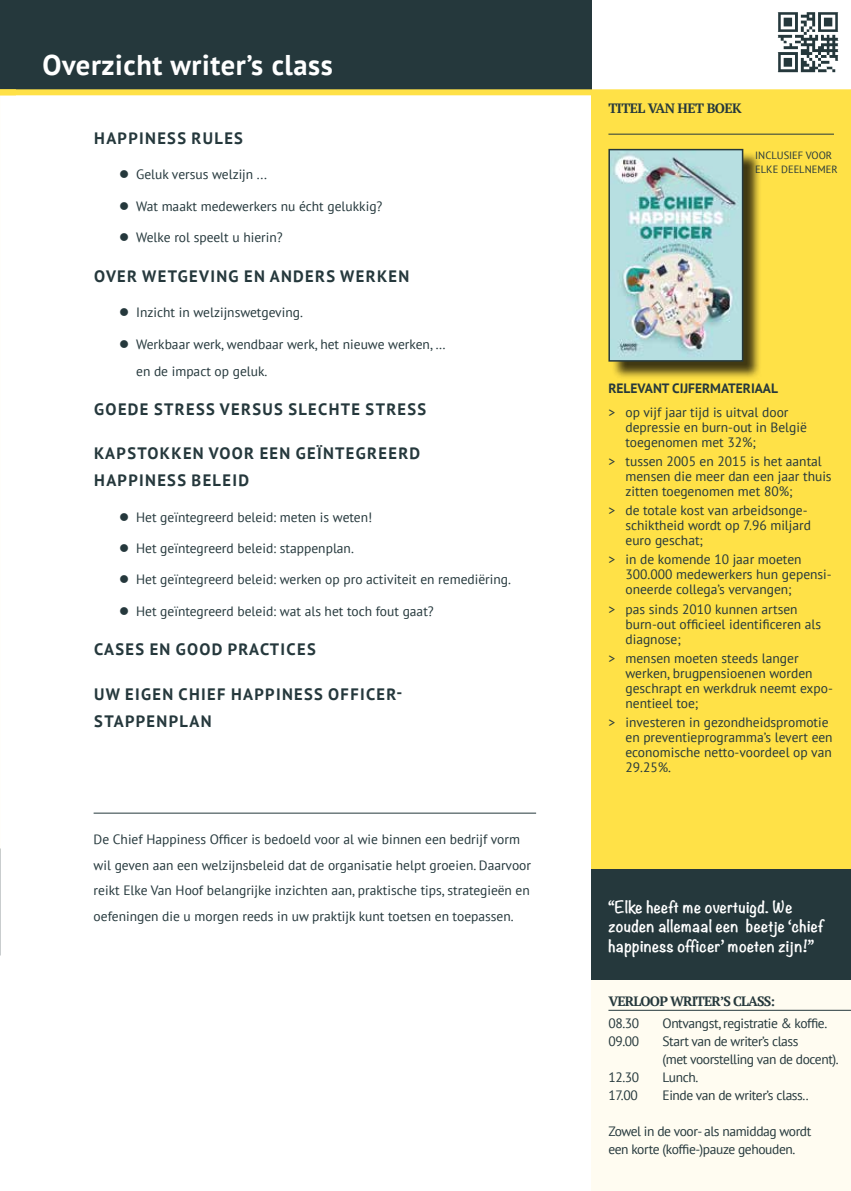
<style>
.page{position:relative;width:851px;height:1191px;background:#fff}
.page>*{position:absolute;margin:0;border:0;box-sizing:border-box;transform-origin:0 0}
.t1{font:700 28.5px "PT Sans";letter-spacing:.02em;color:#fff}
.t2{font:700 16.5px/27px "PT Sans";letter-spacing:.08em;color:#25383c}
.t3{font:700 15px/19.5px "Noteworthy";letter-spacing:.02em;color:#fff}
.t4{font:13.5px/15px "PT Sans";color:#25383c}
.t5{font:13.5px/18px "PT Sans";letter-spacing:-.03em;color:#25383c}
.t6{font:700 13.5px "PT Sans";color:#25383c}
.t7{font:700 13.5px "PT Serif";letter-spacing:-.06em;color:#25383c}
.t8{font:700 13.5px "PT Serif";letter-spacing:-.04em;color:#25383c}
.t9{font:10.5px/13.5px "PT Sans";color:#25383c}
</style>
<div class="page">
<div style="left:591px;top:196px;width:259px;height:995px;background:#fffcf1"></div>
<div style="left:0;top:0;width:591px;height:92px;background:#25383c"></div>
<hr style="left:608px;top:1010px;width:242px;height:1px;background:#25383c">
<div style="left:591px;top:94px;width:259px;height:885px;background:#ffe147"></div>
<hr style="left:608px;top:134px;width:225px;height:1px;background:#25383c">
<div style="left:0;top:89px;width:850px;height:6px;background:#ffe147"></div>
<img style="left:777px;top:12px;width:62px;height:61px">
<div style="left:610px;top:151px;width:151px;height:229px;background:#000;opacity:.75"></div>
<img style="left:611px;top:152px;width:129px;height:207px">
<div style="left:608px;top:149px;width:135px;height:213px;border:2px solid #25383c"></div>
<hr style="left:94px;top:812px;width:442px;height:1px;background:#25383c">
<div style="left:591px;top:868px;width:259px;height:111px;background:#25383c"></div>
<h1 class="t1" style="left:43px;top:46px;width:292px">Overzicht writer’s class</h1>
<p class="t2" style="left:94px;top:124px;width:150px">HAPPINESS RULES</p>
<p class="t4" style="left:136px;top:167px;width:132px">Geluk versus welzijn ...</p>
<p class="t4" style="left:136px;top:198px;width:248px">Wat maakt medewerkers nu écht gelukkig?</p>
<p class="t4" style="left:136px;top:229px;width:148px">Welke rol speelt u hierin?</p>
<p class="t2" style="left:94px;top:262px;width:316px">OVER WETGEVING EN ANDERS WERKEN</p>
<p class="t4" style="left:136px;top:305px;width:168px">Inzicht in welzijnswetgeving.</p>
<p class="t4" style="left:136px;top:330px;width:311px;line-height:27px">Werkbaar werk, wendbaar werk, het nieuwe werken, … en de impact op geluk.</p>
<p class="t2" style="left:94px;top:396px;width:333px">GOEDE STRESS VERSUS SLECHTE STRESS</p>
<p class="t2" style="left:94px;top:440px;width:327px">KAPSTOKKEN VOOR EEN GEÏNTEGREERD<br>HAPPINESS BELEID</p>
<p class="t4" style="left:136px;top:509px;width:238px">Het geïntegreerd beleid: meten is weten!</p>
<p class="t4" style="left:136px;top:540px;width:219px">Het geïntegreerd beleid: stappenplan.</p>
<p class="t4" style="left:136px;top:572px;width:376px">Het geïntegreerd beleid: werken op pro activiteit en remediëring.</p>
<p class="t4" style="left:136px;top:603px;width:299px">Het geïntegreerd beleid: wat als het toch fout gaat?</p>
<p class="t2" style="left:94px;top:636px;width:223px">CASES EN GOOD PRACTICES</p>
<p class="t2" style="left:94px;top:680px;width:309px">UW EIGEN CHIEF HAPPINESS OFFICER-<br>STAPPENPLAN</p>
<p class="t4" style="left:94px;top:826px;width:439px;line-height:25.5px">De Chief Happiness Officer is bedoeld voor al wie binnen een bedrijf vorm wil geven aan een welzijnsbeleid dat de organisatie helpt groeien. Daarvoor reikt Elke Van Hoof belangrijke inzichten aan, praktische tips, strategieën en oefeningen die u morgen reeds in uw praktijk kunt toetsen en toepassen.</p>
<p class="t8" style="left:608px;top:99px;width:135px">TITEL VAN HET BOEK</p>
<p class="t9" style="left:755px;top:148px;width:84px">INCLUSIEF VOOR<br>ELKE DEELNEMER</p>
<p class="t6" style="left:608px;top:379px;width:171px">RELEVANT CIJFERMATERIAAL</p>
<p class="t4" style="left:625px;top:404px;width:183px;text-indent:-17px">&gt; op vijf jaar tijd is uitval door depressie en burn-out in België toegenomen met 32%;</p>
<p class="t4" style="left:625px;top:453px;width:208px;text-indent:-17px">&gt; tussen 2005 en 2015 is het aantal mensen die meer dan een jaar thuis zitten toegenomen met 80%;</p>
<p class="t4" style="left:625px;top:502px;width:187px;text-indent:-17px">&gt; de totale kost van arbeidsonge&shy;schiktheid wordt op 7.96 miljard euro geschat;</p>
<p class="t4" style="left:625px;top:552px;width:208px;text-indent:-17px">&gt; in de komende 10 jaar moeten<br>300.000 medewerkers hun gepensi&shy;oneerde collega’s vervangen;</p>
<p class="t4" style="left:625px;top:601px;width:197px;text-indent:-17px">&gt; pas sinds 2010 kunnen artsen burn-out officieel identificeren als diagnose;</p>
<p class="t4" style="left:625px;top:650px;width:209px;text-indent:-17px">&gt; mensen moeten steeds langer werken, brugpensioenen worden geschrapt en werkdruk neemt expo&shy;nentieel toe;</p>
<p class="t4" style="left:625px;top:714px;width:209px;text-indent:-17px">&gt; investeren in gezondheidspromotie en preventieprogramma’s levert een economische netto-voordeel op van<br>29.25%.</p>
<p class="t3" style="left:608px;top:896px;width:217px">“Elke heeft me overtuigd. We zouden allemaal een beetje ‘chief happiness officer’ moeten zijn!”</p>
<p class="t7" style="left:608px;top:992px;width:168px">VERLOOP WRITER’S CLASS:</p>
<p class="t4" style="left:608px;top:1015px;width:32px">08.30</p>
<p class="t5" style="left:662px;top:1013px;width:166px">Ontvangst, registratie &amp; koffie.</p>
<p class="t4" style="left:608px;top:1033px;width:32px">09.00</p>
<p class="t5" style="left:662px;top:1031px;width:178px">Start van de writer’s class<br>(met voorstelling van de docent).</p>
<p class="t4" style="left:608px;top:1069px;width:32px">12.30</p>
<p class="t4" style="left:662px;top:1069px;width:37px">Lunch.</p>
<p class="t4" style="left:608px;top:1087px;width:31px">17.00</p>
<p class="t5" style="left:662px;top:1085px;width:148px">Einde van de writer’s class..</p>
<p class="t5" style="left:608px;top:1121px;width:204px">Zowel in de voor- als namiddag wordt een korte (koffie-)pauze gehouden.</p>
</div>
